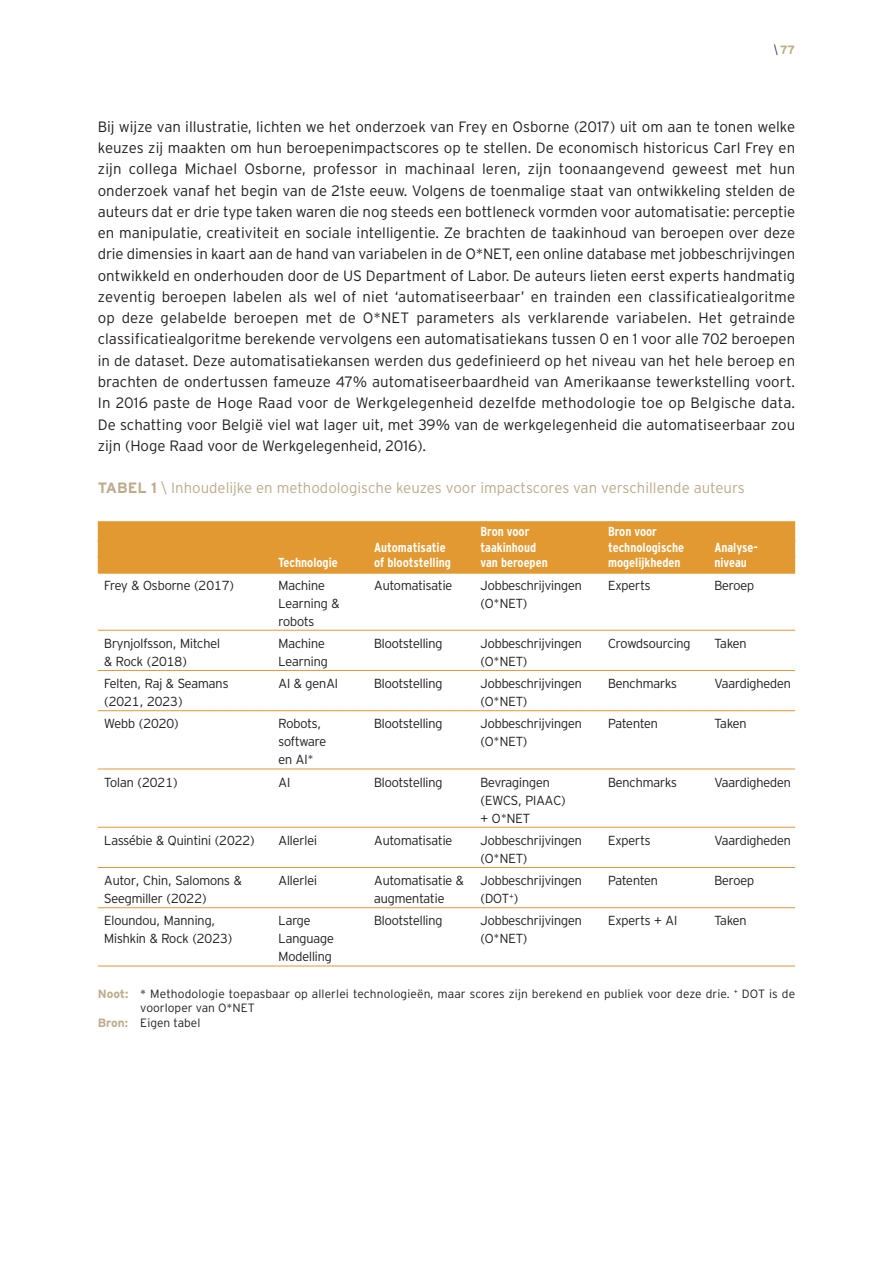
<style>
.page{position:relative;width:893px;height:1263px;background:#fff}
.page>*{position:absolute;margin:0;border:0;box-sizing:border-box;transform-origin:0 0}
.t1{font:300 15px/21.3px "Interstate";color:#231f20;text-align:justify}
.t2{font:300 15px "Interstate";color:#bdab8b}
.t3{font:300 13.2px/18px "Invesco Interstate";color:#231f20}
.t4{font:700 13.2px "Interstate Condensed";color:#fff}
.t5{font:300 12px/14.4px "Interstate";letter-spacing:.01em;color:#231f20}
.t6{font:700 12px "Interstate";color:#bdab8b}
.s1{font-family:"Interstate Condensed";font-weight:300;color:#231f20}
.s2{font-weight:700}
.s3{font-weight:700;color:#bdab8b}
</style>
<div class="page">
<div style="left:98px;top:521px;width:697px;height:21px;background:#e39931"></div>
<div style="left:98px;top:540px;width:697px;height:18px;background:#e39931"></div>
<div style="left:98px;top:556px;width:697px;height:18px;background:#e39931"></div>
<hr style="left:98px;top:630px;width:697px;height:1px;background:#e39931">
<hr style="left:98px;top:670px;width:697px;height:1px;background:#e39931">
<hr style="left:98px;top:710px;width:697px;height:1px;background:#e39931">
<hr style="left:98px;top:769px;width:697px;height:1px;background:#e39931">
<hr style="left:98px;top:827px;width:697px;height:1px;background:#e39931">
<hr style="left:98px;top:867px;width:697px;height:1px;background:#e39931">
<hr style="left:98px;top:907px;width:697px;height:1px;background:#e39931">
<hr style="left:98px;top:966px;width:697px;height:1px;background:#e39931">
<p class="t6" style="left:774px;top:45px;width:23px"><span class="s1">\</span> 77</p>
<p class="t1" style="left:98px;top:117px;width:699px">Bij wijze van illustratie, lichten we het onderzoek van Frey en Osborne (2017) uit om aan te tonen welke keuzes zij maakten om hun beroepenimpactscores op te stellen. De economisch historicus Carl Frey en zijn collega Michael Osborne, professor in machinaal leren, zijn toonaangevend geweest met hun onderzoek vanaf het begin van de 21ste eeuw. Volgens de toenmalige staat van ontwikkeling stelden de auteurs dat er drie type taken waren die nog steeds een bottleneck vormden voor automatisatie: perceptie en manipulatie, creativiteit en sociale intelligentie. Ze brachten de taakinhoud van beroepen over deze drie dimensies in kaart aan de hand van variabelen in de O*NET, een online database met jobbeschrijvingen ontwikkeld en onderhouden door de US Department of Labor. De auteurs lieten eerst experts handmatig zeventig beroepen labelen als wel of niet ‘automatiseerbaar’ en trainden een classificatiealgoritme op deze gelabelde beroepen met de O*NET parameters als verklarende variabelen. Het getrainde classificatiealgoritme berekende vervolgens een automatisatiekans tussen 0 en 1 voor alle 702 beroepen in de dataset. Deze automatisatiekansen werden dus gedefinieerd op het niveau van het hele beroep en brachten de ondertussen fameuze 47% automatiseerbaardheid van Amerikaanse tewerkstelling voort.<br>In 2016 paste de Hoge Raad voor de Werkgelegenheid dezelfde methodologie toe op Belgische data.<br>De schatting voor België viel wat lager uit, met 39% van de werkgelegenheid die automatiseerbaar zou zijn (Hoge Raad voor de Werkgelegenheid, 2016).</p>
<p class="t2" style="left:98px;top:482px;width:649px"><span class="s2">TABEL 1</span> \ Inhoudelijke en methodologische keuzes voor impactscores van verschillende auteurs</p>
<p class="t4" style="left:480px;top:526px;width:51px">Bron voor</p>
<p class="t4" style="left:608px;top:526px;width:51px">Bron voor</p>
<p class="t4" style="left:374px;top:542px;width:73px">Automatisatie</p>
<p class="t4" style="left:480px;top:542px;width:57px">taakinhoud</p>
<p class="t4" style="left:608px;top:542px;width:77px">technologische</p>
<p class="t4" style="left:714px;top:542px;width:45px">Analyse-</p>
<p class="t4" style="left:279px;top:558px;width:61px">Technologie</p>
<p class="t4" style="left:374px;top:558px;width:78px">of blootstelling</p>
<p class="t4" style="left:480px;top:558px;width:69px">van beroepen</p>
<p class="t4" style="left:608px;top:558px;width:74px">mogelijkheden</p>
<p class="t4" style="left:714px;top:558px;width:34px">niveau</p>
<p class="t3" style="left:104px;top:577px;width:132px">Frey &amp; Osborne (2017)</p>
<p class="t3" style="left:279px;top:577px;width:48px">Machine</p>
<p class="t3" style="left:374px;top:577px;width:80px">Automatisatie</p>
<p class="t3" style="left:480px;top:577px;width:103px">Jobbeschrijvingen</p>
<p class="t3" style="left:608px;top:577px;width:44px">Experts</p>
<p class="t3" style="left:714px;top:577px;width:41px">Beroep</p>
<p class="t3" style="left:279px;top:595px;width:62px">Learning &amp;</p>
<p class="t3" style="left:480px;top:595px;width:49px">(O*NET)</p>
<p class="t3" style="left:279px;top:613px;width:37px">robots</p>
<p class="t3" style="left:104px;top:635px;width:117px">Brynjolfsson, Mitchel</p>
<p class="t3" style="left:279px;top:635px;width:48px">Machine</p>
<p class="t3" style="left:374px;top:635px;width:70px">Blootstelling</p>
<p class="t3" style="left:480px;top:635px;width:103px">Jobbeschrijvingen</p>
<p class="t3" style="left:608px;top:635px;width:84px">Crowdsourcing</p>
<p class="t3" style="left:714px;top:635px;width:34px">Taken</p>
<p class="t3" style="left:104px;top:653px;width:84px">&amp; Rock (2018)</p>
<p class="t3" style="left:279px;top:653px;width:51px">Learning</p>
<p class="t3" style="left:480px;top:653px;width:49px">(O*NET)</p>
<p class="t3" style="left:104px;top:675px;width:126px">Felten, Raj &amp; Seamans</p>
<p class="t3" style="left:279px;top:675px;width:61px">AI &amp; genAI</p>
<p class="t3" style="left:374px;top:675px;width:70px">Blootstelling</p>
<p class="t3" style="left:480px;top:675px;width:103px">Jobbeschrijvingen</p>
<p class="t3" style="left:608px;top:675px;width:70px">Benchmarks</p>
<p class="t3" style="left:714px;top:675px;width:78px">Vaardigheden</p>
<p class="t3" style="left:104px;top:693px;width:80px">(2021, 2023)</p>
<p class="t3" style="left:480px;top:693px;width:49px">(O*NET)</p>
<p class="t3" style="left:104px;top:716px;width:76px">Webb (2020)</p>
<p class="t3" style="left:279px;top:716px;width:44px">Robots,</p>
<p class="t3" style="left:374px;top:716px;width:70px">Blootstelling</p>
<p class="t3" style="left:480px;top:716px;width:103px">Jobbeschrijvingen</p>
<p class="t3" style="left:608px;top:716px;width:51px">Patenten</p>
<p class="t3" style="left:714px;top:716px;width:34px">Taken</p>
<p class="t3" style="left:279px;top:734px;width:49px">software</p>
<p class="t3" style="left:480px;top:734px;width:49px">(O*NET)</p>
<p class="t3" style="left:279px;top:752px;width:37px">en AI*</p>
<p class="t3" style="left:104px;top:774px;width:75px">Tolan (2021)</p>
<p class="t3" style="left:279px;top:774px;width:13px">AI</p>
<p class="t3" style="left:374px;top:774px;width:70px">Blootstelling</p>
<p class="t3" style="left:480px;top:774px;width:71px">Bevragingen</p>
<p class="t3" style="left:608px;top:774px;width:70px">Benchmarks</p>
<p class="t3" style="left:714px;top:774px;width:78px">Vaardigheden</p>
<p class="t3" style="left:480px;top:792px;width:87px">(EWCS, PIAAC) + O*NET</p>
<p class="t3" style="left:104px;top:832px;width:152px">Lassébie &amp; Quintini (2022)</p>
<p class="t3" style="left:279px;top:832px;width:40px">Allerlei</p>
<p class="t3" style="left:374px;top:832px;width:80px">Automatisatie</p>
<p class="t3" style="left:480px;top:832px;width:103px">Jobbeschrijvingen</p>
<p class="t3" style="left:608px;top:832px;width:44px">Experts</p>
<p class="t3" style="left:714px;top:832px;width:78px">Vaardigheden</p>
<p class="t3" style="left:480px;top:850px;width:49px">(O*NET)</p>
<p class="t3" style="left:104px;top:872px;width:139px">Autor, Chin, Salomons &amp;</p>
<p class="t3" style="left:279px;top:872px;width:40px">Allerlei</p>
<p class="t3" style="left:374px;top:872px;width:91px">Automatisatie &amp;</p>
<p class="t3" style="left:480px;top:872px;width:103px">Jobbeschrijvingen</p>
<p class="t3" style="left:608px;top:872px;width:51px">Patenten</p>
<p class="t3" style="left:714px;top:872px;width:41px">Beroep</p>
<p class="t3" style="left:104px;top:890px;width:104px">Seegmiller (2022)</p>
<p class="t3" style="left:374px;top:890px;width:72px">augmentatie</p>
<p class="t3" style="left:480px;top:890px;width:39px">(DOT<sup>+</sup>)</p>
<p class="t3" style="left:104px;top:913px;width:113px">Eloundou, Manning,</p>
<p class="t3" style="left:279px;top:913px;width:34px">Large</p>
<p class="t3" style="left:374px;top:913px;width:70px">Blootstelling</p>
<p class="t3" style="left:480px;top:913px;width:103px">Jobbeschrijvingen</p>
<p class="t3" style="left:608px;top:913px;width:71px">Experts + AI</p>
<p class="t3" style="left:714px;top:913px;width:34px">Taken</p>
<p class="t3" style="left:104px;top:931px;width:130px">Mishkin &amp; Rock (2023)</p>
<p class="t3" style="left:279px;top:931px;width:57px">Language</p>
<p class="t3" style="left:480px;top:931px;width:49px">(O*NET)</p>
<p class="t3" style="left:279px;top:949px;width:55px">Modelling</p>
<p class="t5" style="left:140px;top:987px;width:656px;text-indent:-43px"><span class="s3">Noot:</span> * Methodologie toepasbaar op allerlei technologieën, maar scores zijn berekend en publiek voor deze drie. <sup>+</sup> DOT is de voorloper van O*NET</p>
<p class="t5" style="left:98px;top:1016px;width:104px"><span class="s3">Bron:</span> Eigen tabel</p>
</div>
